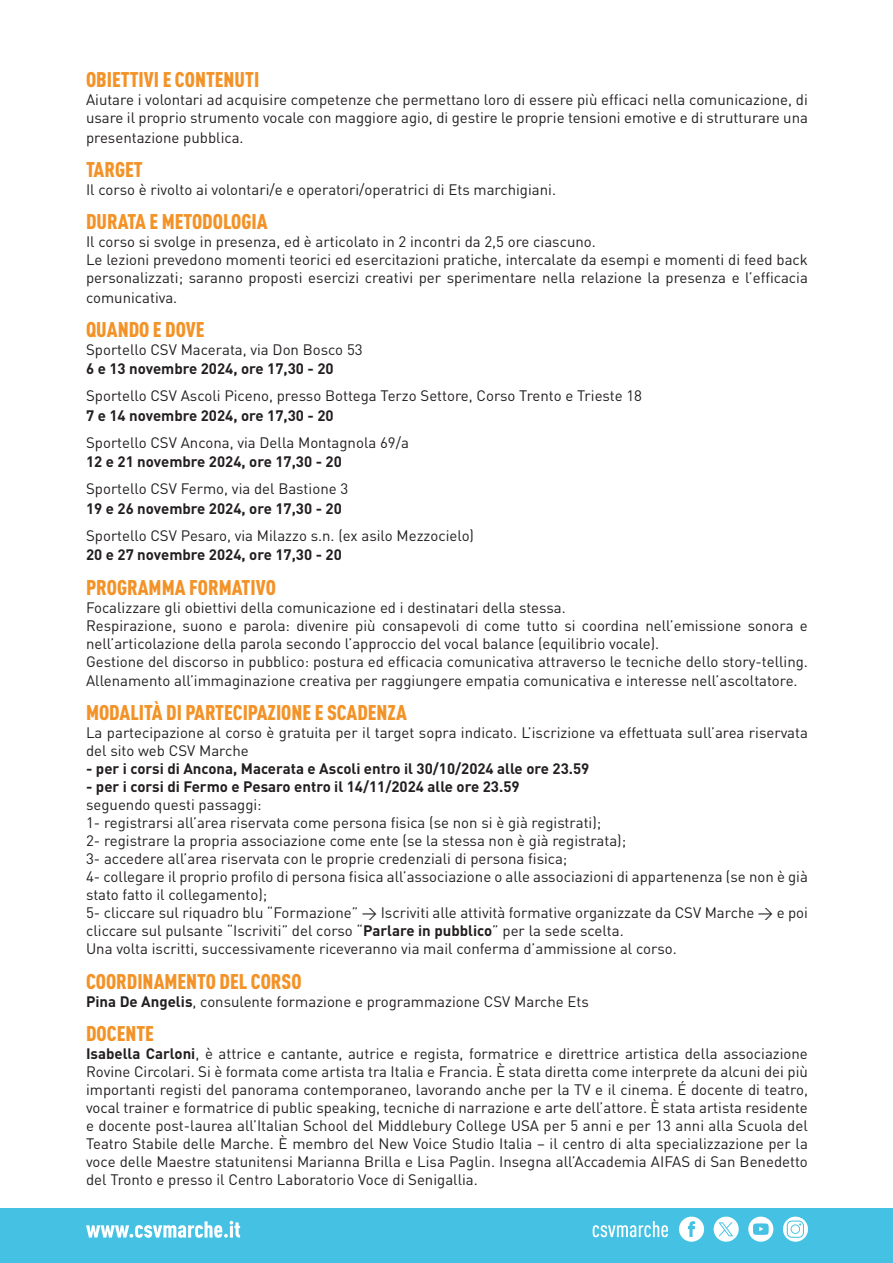
<style>
.page{position:relative;width:893px;height:1263px;background:#fff}
.page>*{position:absolute;margin:0;border:0;box-sizing:border-box;transform-origin:0 0}
.t1{font:900 21px "DIN Cond";color:#f39226}
.t2{font:15px/18px "DIN";color:#231f20}
.t3{font:700 15px "DIN";color:#231f20}
.s1{font-weight:700}
</style>
<div class="page">
<div style="left:0;top:1209px;width:893px;height:54px;background:#44c1e3"></div>
<svg style="left:86px;top:1221px;width:154px;height:17px"></svg>
<svg style="left:593px;top:1221px;width:75px;height:16px"></svg>
<svg style="left:783px;top:1216px;width:25px;height:26px"></svg>
<svg style="left:679px;top:1216px;width:25px;height:26px"></svg>
<svg style="left:748px;top:1216px;width:25px;height:26px"></svg>
<svg style="left:714px;top:1216px;width:25px;height:26px"></svg>
<h1 class="t1" style="left:86px;top:67px;width:175px">OBIETTIVI E CONTENUTI</h1>
<p class="t2" style="left:86px;top:91px;width:723px">Aiutare i volontari ad acquisire competenze che permettano loro di essere più efficaci nella comunicazione, di usare il proprio strumento vocale con maggiore agio, di gestire le proprie tensioni emotive e di strutturare una</p>
<p class="t2" style="left:86px;top:128px;width:159px">presentazione pubblica.</p>
<h1 class="t1" style="left:86px;top:156px;width:58px">TARGET</h1>
<p class="t2" style="left:86px;top:180px;width:471px">Il corso è rivolto ai volontari/e e operatori/operatrici di Ets marchigiani.</p>
<h1 class="t1" style="left:86px;top:209px;width:183px">DURATA E METODOLOGIA</h1>
<p class="t2" style="left:86px;top:232px;width:723px">Il corso si svolge in presenza, ed è articolato in 2 incontri da 2,5 ore ciascuno.<br>Le lezioni prevedono momenti teorici ed esercitazioni pratiche, intercalate da esempi e momenti di feed back personalizzati; saranno proposti esercizi creativi per sperimentare nella relazione la presenza e l’efficacia</p>
<p class="t2" style="left:86px;top:288px;width:93px">comunicativa.</p>
<h1 class="t1" style="left:86px;top:316px;width:120px">QUANDO E DOVE</h1>
<p class="t2" style="left:86px;top:340px;width:278px">Sportello CSV Macerata, via Don Bosco 53</p>
<p class="t3" style="left:86px;top:359px;width:249px">6 e 13 novembre 2024, ore 17,30 - 20</p>
<p class="t2" style="left:86px;top:387px;width:558px">Sportello CSV Ascoli Piceno, presso Bottega Terzo Settore, Corso Trento e Trieste 18</p>
<p class="t3" style="left:86px;top:406px;width:249px">7 e 14 novembre 2024, ore 17,30 - 20</p>
<p class="t2" style="left:86px;top:433px;width:324px">Sportello CSV Ancona, via Della Montagnola 69/a</p>
<p class="t3" style="left:86px;top:452px;width:257px">12 e 21 novembre 2024, ore 17,30 - 20</p>
<p class="t2" style="left:86px;top:480px;width:264px">Sportello CSV Fermo, via del Bastione 3</p>
<p class="t3" style="left:86px;top:499px;width:257px">19 e 26 novembre 2024, ore 17,30 - 20</p>
<p class="t2" style="left:86px;top:526px;width:389px">Sportello CSV Pesaro, via Milazzo s.n. (ex asilo Mezzocielo)</p>
<p class="t3" style="left:86px;top:545px;width:257px">20 e 27 novembre 2024, ore 17,30 - 20</p>
<h1 class="t1" style="left:86px;top:574px;width:191px">PROGRAMMA FORMATIVO</h1>
<p class="t2" style="left:86px;top:598px;width:723px">Focalizzare gli obiettivi della comunicazione ed i destinatari della stessa.<br>Respirazione, suono e parola: divenire più consapevoli di come tutto si coordina nell’emissione sonora e nell’articolazione della parola secondo l’approccio del vocal balance (equilibrio vocale).<br>Gestione del discorso in pubblico: postura ed efficacia comunicativa attraverso le tecniche dello story-telling.</p>
<p class="t2" style="left:86px;top:671px;width:713px">Allenamento all’immaginazione creativa per raggiungere empatia comunicativa e interesse nell’ascoltatore.</p>
<h1 class="t1" style="left:86px;top:700px;width:322px">MODALITÀ DI PARTECIPAZIONE E SCADENZA</h1>
<p class="t2" style="left:86px;top:724px;width:723px">La partecipazione al corso è gratuita per il target sopra indicato. L’iscrizione va effettuata sull’area riservata del sito web CSV Marche</p>
<p class="t3" style="left:86px;top:759px;width:505px">- per i corsi di Ancona, Macerata e Ascoli entro il 30/10/2024 alle ore 23.59</p>
<p class="t3" style="left:86px;top:777px;width:435px">- per i corsi di Fermo e Pesaro entro il 14/11/2024 alle ore 23.59</p>
<p class="t2" style="left:86px;top:796px;width:723px">seguendo questi passaggi:<br>1- registrarsi all’area riservata come persona fisica (se non si è già registrati);<br>2- registrare la propria associazione come ente (se la stessa non è già registrata);<br>3- accedere all’area riservata con le proprie credenziali di persona fisica;<br>4- collegare il proprio profilo di persona fisica all’associazione o alle associazioni di appartenenza (se non è già stato fatto il collegamento);<br>5- cliccare sul riquadro blu “Formazione” &gt; Iscriviti alle attività formative organizzate da CSV Marche &gt; e poi cliccare sul pulsante “Iscriviti” del corso “<span class="s1">Parlare in pubblico</span>” per la sede scelta.<br>Una volta iscritti, successivamente riceveranno via mail conferma d’ammissione al corso.</p>
<h1 class="t1" style="left:86px;top:968px;width:217px">COORDINAMENTO DEL CORSO</h1>
<p class="t2" style="left:86px;top:992px;width:504px"><span class="s1">Pina De Angelis</span>, consulente formazione e programmazione CSV Marche Ets</p>
<h1 class="t1" style="left:86px;top:1020px;width:69px">DOCENTE</h1>
<p class="t2" style="left:86px;top:1044px;width:723px;text-align:justify"><span class="s1">Isabella Carloni</span>, è attrice e cantante, autrice e regista, formatrice e direttrice artistica della associazione Rovine Circolari. Si è formata come artista tra Italia e Francia. È stata diretta come interprete da alcuni dei più importanti registi del panorama contemporaneo, lavorando anche per la TV e il cinema. É docente di teatro, vocal trainer e formatrice di public speaking, tecniche di narrazione e arte dell’attore. È stata artista residente e docente post-laurea all’Italian School del Middlebury College USA per 5 anni e per 13 anni alla Scuola del Teatro Stabile delle Marche. È membro del New Voice Studio Italia – il centro di alta specializzazione per la voce delle Maestre statunitensi Marianna Brilla e Lisa Paglin. Insegna all’Accademia AIFAS di San Benedetto del Tronto e presso il Centro Laboratorio Voce di Senigallia.</p>
</div>
